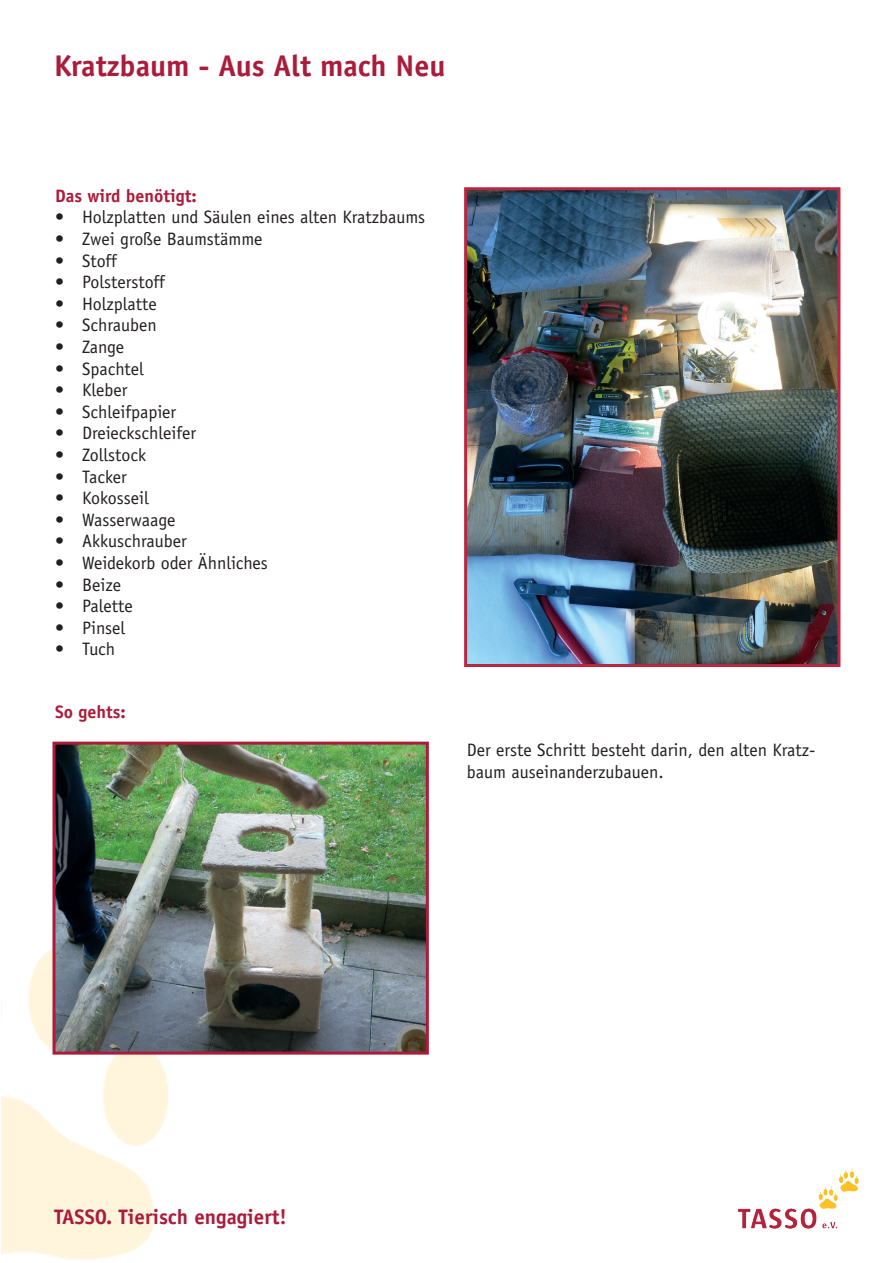
<style>
.page{position:relative;width:893px;height:1263px;background:#fff}
.page>*{position:absolute;margin:0;border:0;box-sizing:border-box;transform-origin:0 0}
.t1{font:700 30px "Officina Sans Std";color:#ab1c3b}
.t2{font:700 21px "Officina Sans Std";color:#ab1c3b}
.t3{font:18px/21.6px "Officina Sans Std";color:#231f20}
.t4{font:700 18px "Officina Sans Std";color:#ab1c3b}
</style>
<div class="page">
<img style="left:2px;top:948px;width:174px;height:312px">
<img style="left:738px;top:1168px;width:121px;height:61px">
<img style="left:56px;top:746px;width:369px;height:304px">
<div style="left:52px;top:742px;width:377px;height:312px;border:3px solid #ab1c3b"></div>
<img style="left:468px;top:191px;width:368px;height:472px">
<div style="left:464px;top:187px;width:376px;height:480px;border:3px solid #b62841"></div>
<h1 class="t1" style="left:54px;top:47px;width:393px">Kratzbaum - Aus Alt mach Neu</h1>
<p class="t4" style="left:55px;top:184px;width:143px">Das wird benötigt:</p>
<p class="t3" style="left:55px;top:207px;width:372px">• Holzplatten und Säulen eines alten Kratzbaums</p>
<p class="t3" style="left:55px;top:228px;width:209px">• Zwei große Baumstämme</p>
<p class="t3" style="left:55px;top:250px;width:63px">• Stoff</p>
<p class="t3" style="left:55px;top:271px;width:111px">• Polsterstoff</p>
<p class="t3" style="left:55px;top:293px;width:103px">• Holzplatte</p>
<p class="t3" style="left:55px;top:315px;width:103px">• Schrauben</p>
<p class="t3" style="left:55px;top:336px;width:71px">• Zange</p>
<p class="t3" style="left:55px;top:358px;width:90px">• Spachtel</p>
<p class="t3" style="left:55px;top:379px;width:74px">• Kleber</p>
<p class="t3" style="left:55px;top:401px;width:123px">• Schleifpapier</p>
<p class="t3" style="left:55px;top:423px;width:143px">• Dreieckschleifer</p>
<p class="t3" style="left:55px;top:444px;width:92px">• Zollstock</p>
<p class="t3" style="left:55px;top:466px;width:73px">• Tacker</p>
<p class="t3" style="left:55px;top:487px;width:95px">• Kokosseil</p>
<p class="t3" style="left:55px;top:509px;width:122px">• Wasserwaage</p>
<p class="t3" style="left:55px;top:531px;width:133px">• Akkuschrauber</p>
<p class="t3" style="left:55px;top:552px;width:214px">• Weidekorb oder Ähnliches</p>
<p class="t3" style="left:55px;top:574px;width:68px">• Beize</p>
<p class="t3" style="left:55px;top:595px;width:79px">• Palette</p>
<p class="t3" style="left:55px;top:617px;width:72px">• Pinsel</p>
<p class="t3" style="left:55px;top:639px;width:62px">• Tuch</p>
<p class="t4" style="left:55px;top:700px;width:72px">So gehts:</p>
<p class="t3" style="left:467px;top:739px;width:350px">Der erste Schritt besteht darin, den alten Kratz&shy;baum auseinanderzubauen.</p>
<p class="t2" style="left:54px;top:1204px;width:234px">TASSO. Tierisch engagiert!</p>
</div>
